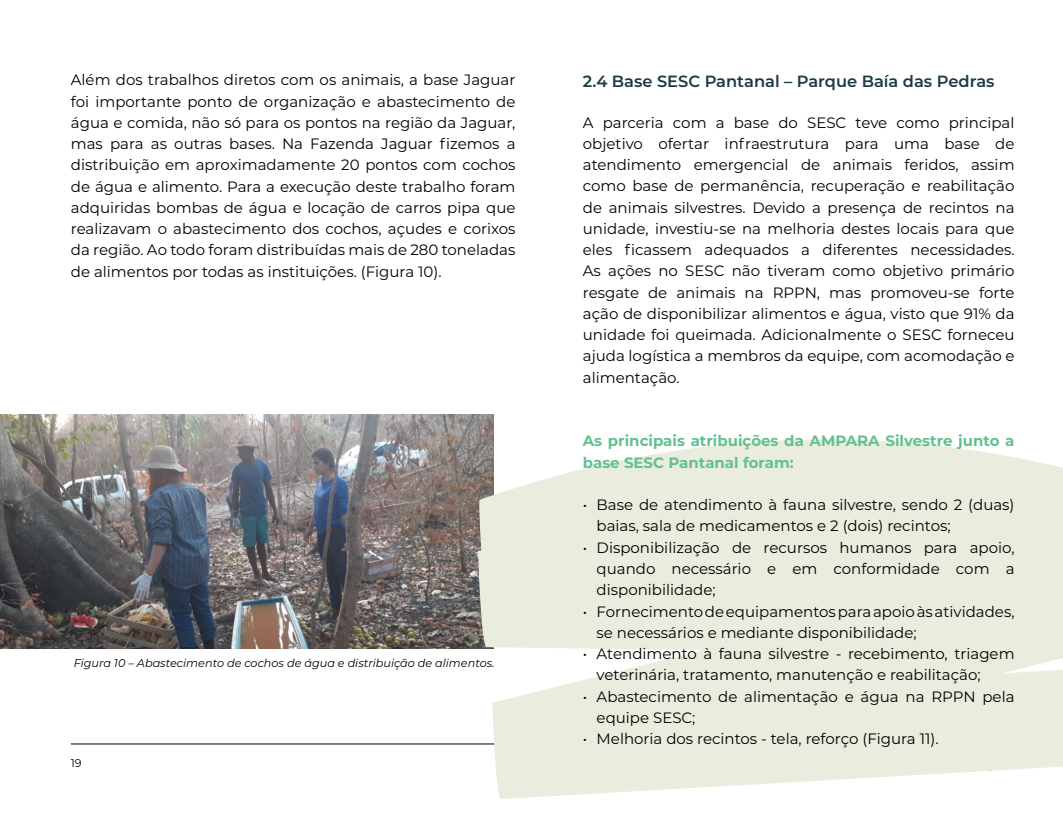
<style>
.page{position:relative;width:1063px;height:815px;background:#fff}
.page>*{position:absolute;margin:0;border:0;box-sizing:border-box;transform-origin:0 0}
.t1{font:600 16.25px "Montserrat";color:#1b3c41}
.t2{font:15px/21.2px "Montserrat";color:#000}
.t3{font:700 15px/21.2px "Montserrat";color:#63c18f}
.t4{font:italic 11.25px "Montserrat";color:#000}
.t5{font:11.25px "Montserrat";color:#000}
</style>
<div class="page">
<hr style="left:71px;top:744px;width:921px;height:1px;background:#000">
<img style="left:0;top:415px;width:494px;height:234px">
<svg style="left:478px;top:421px;width:585px;height:378px;fill:#eaecde"></svg>
<p class="t2" style="left:71px;top:69px;width:446px;text-align:justify">Além dos trabalhos diretos com os animais, a base Jaguar foi importante ponto de organização e abastecimento de água e comida, não só para os pontos na região da Jaguar, mas para as outras bases. Na Fazenda Jaguar fizemos a distribuição em aproximadamente 20 pontos com cochos de água e alimento. Para a execução deste trabalho foram adquiridas bombas de água e locação de carros pipa que realizavam o abastecimento dos cochos, açudes e corixos da região. Ao todo foram distribuídas mais de 280 toneladas de alimentos por todas as instituições. (Figura 10).</p>
<p class="t1" style="left:583px;top:70px;width:413px">2.4 Base SESC Pantanal – Parque Baía das Pedras</p>
<p class="t2" style="left:583px;top:111px;width:433px;text-align:justify">A parceria com a base do SESC teve como principal objetivo ofertar infraestrutura para uma base de atendimento emergencial de animais feridos, assim como base de permanência, recuperação e reabilitação de animais silvestres. Devido a presença de recintos na unidade, investiu-se na melhoria destes locais para que eles ficassem adequados a diferentes necessidades.<br>As ações no SESC não tiveram como objetivo primário resgate de animais na RPPN, mas promoveu-se forte ação de disponibilizar alimentos e água, visto que 91% da unidade foi queimada. Adicionalmente o SESC forneceu ajuda logística a membros da equipe, com acomodação e alimentação.</p>
<p class="t4" style="left:74px;top:655px;width:422px">Figura 10 – Abastecimento de cochos de água e distribuição de alimentos.</p>
<p class="t5" style="left:71px;top:756px;width:12px">19</p>
<p class="t3" style="left:583px;top:430px;width:433px">As principais atribuições da AMPARA Silvestre junto a base SESC Pantanal foram:</p>
<p class="t2" style="left:597px;top:494px;width:419px;text-indent:-14px">• Base de atendimento à fauna silvestre, sendo 2 (duas) baias, sala de medicamentos e 2 (dois) recintos;</p>
<p class="t2" style="left:597px;top:536px;width:419px;text-align:justify;text-indent:-14px">• Disponibilização de recursos humanos para apoio, quando necessário e em conformidade com a disponibilidade;</p>
<p class="t2" style="left:597px;top:600px;width:419px;text-indent:-14px">• Fornecimento de equipamentos para apoio às atividades, se necessários e mediante disponibilidade;</p>
<p class="t2" style="left:597px;top:643px;width:419px;text-indent:-14px">• Atendimento à fauna silvestre - recebimento, triagem veterinária, tratamento, manutenção e reabilitação;</p>
<p class="t2" style="left:597px;top:685px;width:419px;text-indent:-14px">• Abastecimento de alimentação e água na RPPN pela equipe SESC;</p>
<p class="t2" style="left:583px;top:728px;width:357px">• Melhoria dos recintos - tela, reforço (Figura 11).</p>
</div>
